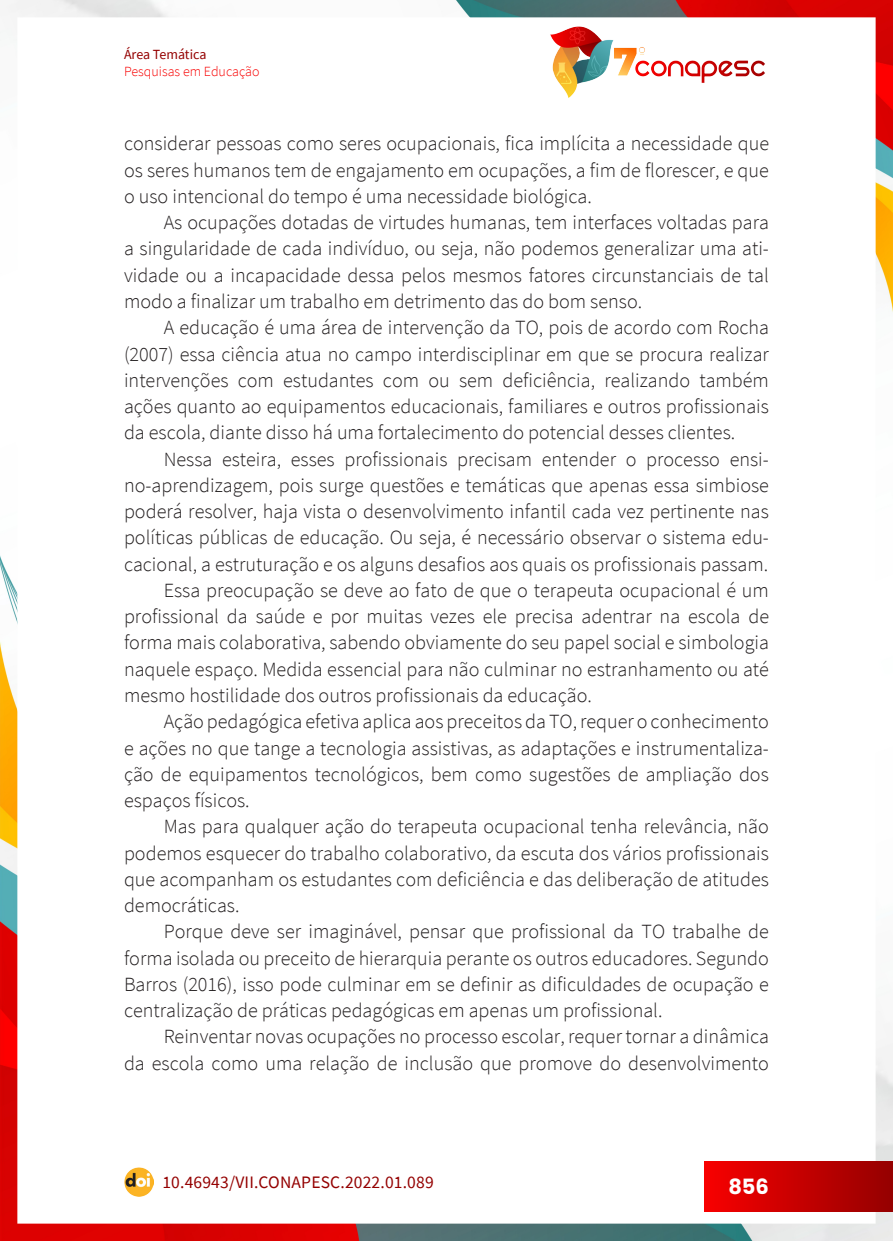
<style>
.page{position:relative;width:893px;height:1241px;background:#fff}
.page>*{position:absolute;margin:0;border:0;box-sizing:border-box;transform-origin:0 0}
.t1{font:700 21px "Poppins";color:#fff}
._7_CORPO{font:300 20.12px/26.2px "Source Sans Pro";color:#231f20;text-align:justify}
.t2{font:17.5px "Source Sans Pro";letter-spacing:.01em;color:#940000}
.t3{font:300 14px "Source Sans Pro";color:#f80000}
.t4{font:14px "Source Sans Pro";letter-spacing:-.005em;color:#940000}
</style>
<div class="page">
<img style="left:0;top:0;width:893px;height:1240px">
<div style="left:17px;top:17px;width:859px;height:1206px;background:#fff"></div>
<img style="left:124px;top:1167px;width:30px;height:29px">
<div style="left:704px;top:1161px;width:189px;height:49px;background:linear-gradient(to right,#f80000,#950000)"></div>
<img style="left:550px;top:26px;width:215px;height:72px">
<p class="t4" style="left:124px;top:45px;width:84px">Área Temática</p>
<p class="t3" style="left:124px;top:62px;width:137px">Pesquisas em Educação</p>
<p class="_7_CORPO" style="left:124px;top:130px;width:646px">considerar pessoas como seres ocupacionais, fica implícita a necessidade que os seres humanos tem de engajamento em ocupações, a fim de florescer, e que o uso intencional do tempo é uma necessidade biológica.</p>
<p class="_7_CORPO" style="left:124px;top:209px;width:646px;text-indent:40px">As ocupações dotadas de virtudes humanas, tem interfaces voltadas para a singularidade de cada indivíduo, ou seja, não podemos generalizar uma ati&shy;vidade ou a incapacidade dessa pelos mesmos fatores circunstanciais de tal modo a finalizar um trabalho em detrimento das do bom senso.</p>
<p class="_7_CORPO" style="left:124px;top:314px;width:646px;text-indent:40px">A educação é uma área de intervenção da TO, pois de acordo com Rocha (2007) essa ciência atua no campo interdisciplinar em que se procura realizar intervenções com estudantes com ou sem deficiência, realizando também ações quanto ao equipamentos educacionais, familiares e outros profissionais da escola, diante disso há uma fortalecimento do potencial desses clientes.</p>
<p class="_7_CORPO" style="left:124px;top:445px;width:646px;text-indent:40px">Nessa esteira, esses profissionais precisam entender o processo ensi&shy;no-aprendizagem, pois surge questões e temáticas que apenas essa simbiose poderá resolver, haja vista o desenvolvimento infantil cada vez pertinente nas políticas públicas de educação. Ou seja, é necessário observar o sistema edu&shy;cacional, a estruturação e os alguns desafios aos quais os profissionais passam.</p>
<p class="_7_CORPO" style="left:124px;top:577px;width:646px;text-indent:40px">Essa preocupação se deve ao fato de que o terapeuta ocupacional é um profissional da saúde e por muitas vezes ele precisa adentrar na escola de forma mais colaborativa, sabendo obviamente do seu papel social e simbologia naquele espaço. Medida essencial para não culminar no estranhamento ou até mesmo hostilidade dos outros profissionais da educação.</p>
<p class="_7_CORPO" style="left:124px;top:708px;width:646px;text-indent:40px">Ação pedagógica efetiva aplica aos preceitos da TO, requer o conhecimento e ações no que tange a tecnologia assistivas, as adaptações e instrumentaliza&shy;ção de equipamentos tecnológicos, bem como sugestões de ampliação dos espaços físicos.</p>
<p class="_7_CORPO" style="left:124px;top:813px;width:646px;text-indent:40px">Mas para qualquer ação do terapeuta ocupacional tenha relevância, não podemos esquecer do trabalho colaborativo, da escuta dos vários profissionais que acompanham os estudantes com deficiência e das deliberação de atitudes democráticas.</p>
<p class="_7_CORPO" style="left:124px;top:918px;width:646px;text-indent:40px">Porque deve ser imaginável, pensar que profissional da TO trabalhe de forma isolada ou preceito de hierarquia perante os outros educadores. Segundo Barros (2016), isso pode culminar em se definir as dificuldades de ocupação e centralização de práticas pedagógicas em apenas um profissional.</p>
<p class="_7_CORPO" style="left:124px;top:1023px;width:646px;text-align:right">Reinventar novas ocupações no processo escolar, requer tornar a dinâmica<br>da escola como uma relação de inclusão que promove do desenvolvimento</p>
<p class="t2" style="left:162px;top:1170px;width:273px">10.46943/VII.CONAPESC.2022.01.089</p>
<p class="t1" style="left:728px;top:1173px;width:42px">856</p>
</div>
